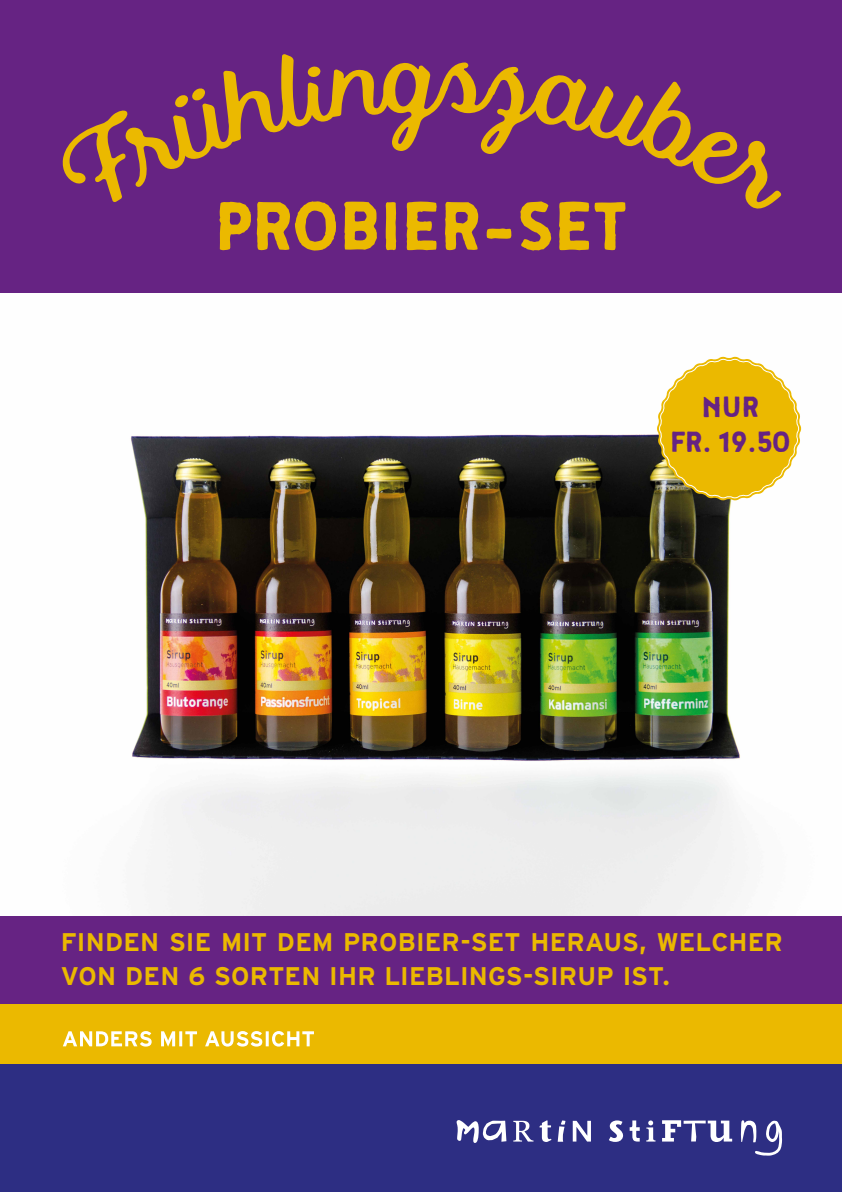
<style>
.page{position:relative;width:842px;height:1192px;background:#fff}
.page>*{position:absolute;margin:0;border:0;box-sizing:border-box;transform-origin:0 0}
.t1{font:85px "Noyh A Text 3";color:#ebb900}
.t2{font:36px/35px "Noyh A Text 3";color:#662383;text-align:center}
.t3{font:700 25.5px/34.5px "Interstate";letter-spacing:.005em;color:#ebb900}
</style>
<div class="page">
<div style="left:0;top:855px;width:842px;height:155px;background:#662383"></div>
<img style="left:0;top:427px;width:842px;height:489px">
<div style="left:0;top:0;width:842px;height:293px;background:#662383"></div>
<svg style="left:62px;top:54px;width:719px;height:155px"></svg>
<div style="left:0;top:1056px;width:842px;height:136px;background:#2d2e83"></div>
<div style="left:0;top:1005px;width:842px;height:59px;background:#ebb900"></div>
<svg style="left:63px;top:1031px;width:251px;height:16px"></svg>
<svg style="left:657px;top:356px;width:144px;height:145px"></svg>
<svg style="left:513px;top:1121px;width:20px;height:21px"></svg>
<svg style="left:539px;top:1120px;width:12px;height:22px"></svg>
<svg style="left:573px;top:1121px;width:18px;height:21px"></svg>
<svg style="left:609px;top:1120px;width:14px;height:22px"></svg>
<svg style="left:630px;top:1120px;width:10px;height:22px"></svg>
<svg style="left:646px;top:1120px;width:9px;height:22px"></svg>
<svg style="left:558px;top:1121px;width:7px;height:21px"></svg>
<svg style="left:741px;top:1120px;width:41px;height:36px"></svg>
<svg style="left:662px;top:1120px;width:70px;height:22px"></svg>
<svg style="left:457px;top:1120px;width:49px;height:23px"></svg>
<h1 class="t1" style="left:215px;top:176px;width:414px">PROBIER-SET</h1>
<h2 class="t2" style="left:670px;top:388px;width:122px">NUR<br>FR. 19.50</h2>
<p class="t3" style="left:61px;top:924px;width:723px">FINDEN SIE MIT DEM PROBIER-SET HERAUS, WELCHER<br>VON DEN 6 SORTEN IHR LIEBLINGS-SIRUP IST.</p>
</div>
